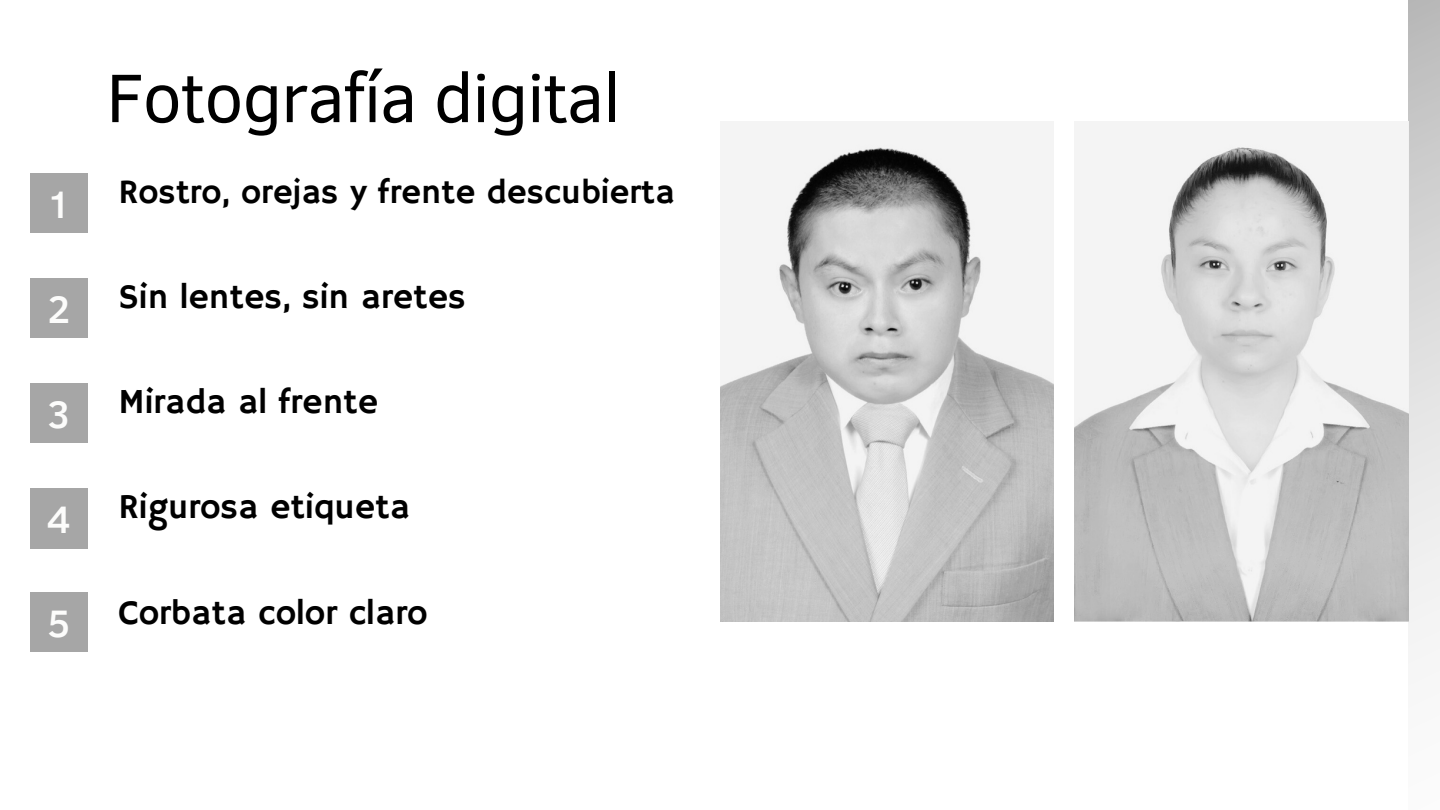
<style>
.page{position:relative;width:1440px;height:810px;background:#fff}
.page>*{position:absolute;margin:0;border:0;box-sizing:border-box;transform-origin:0 0}
.t1{font:70px "Clear Sans";letter-spacing:-.02em;color:#000}
.t2{font:500 39.2px "Clear Sans";color:#fcfcfb}
.t3{font:35px "Hammersmith One";color:#000}
.t4{font:34.2px "Hammersmith One";color:#000}
</style>
<div class="page">
<div style="left:30px;top:278px;width:58px;height:60px;background:#a6a6a6"></div>
<div style="left:30px;top:488px;width:58px;height:60px;background:#a6a6a6"></div>
<div style="left:30px;top:383px;width:58px;height:60px;background:#a6a6a6"></div>
<div style="left:30px;top:173px;width:58px;height:60px;background:#a6a6a6"></div>
<div style="left:1409px;top:0;width:31px;height:810px;background:linear-gradient(to bottom,#bfbfbf,#fff)"></div>
<img style="left:720px;top:122px;width:334px;height:500px">
<img style="left:1074px;top:122px;width:334px;height:500px">
<div style="left:30px;top:592px;width:58px;height:60px;background:#a6a6a6"></div>
<p class="t2" style="left:47px;top:176px;width:26px">1</p>
<p class="t2" style="left:47px;top:281px;width:24px">2</p>
<p class="t2" style="left:47px;top:386px;width:24px">3</p>
<p class="t2" style="left:47px;top:491px;width:26px">4</p>
<p class="t1" style="left:106px;top:47px;width:516px">Fotografía digital</p>
<p class="t4" style="left:119px;top:172px;width:558px">Rostro, orejas y frente descubierta</p>
<h1 class="t3" style="left:119px;top:276px;width:349px">Sin lentes, sin aretes</h1>
<p class="t3" style="left:119px;top:382px;width:261px">Mirada al frente</p>
<p class="t3" style="left:119px;top:486px;width:293px">Rigurosa etiqueta</p>
<p class="t2" style="left:47px;top:595px;width:24px">5</p>
<p class="t3" style="left:119px;top:592px;width:310px">Corbata color claro</p>
</div>
